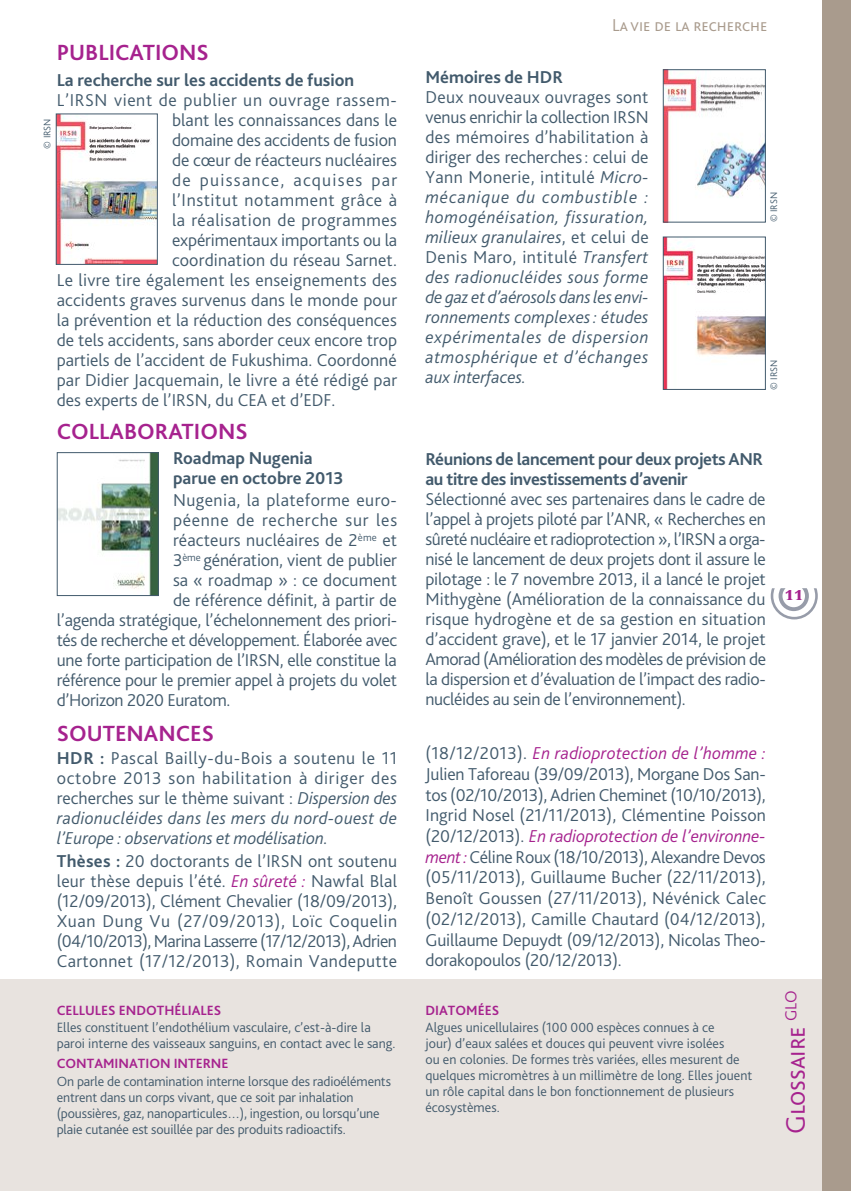
<style>
.page{position:relative;width:851px;height:1191px;background:#fff}
.page>*{position:absolute;margin:0;border:0;box-sizing:border-box;transform-origin:0 0}
.t1{font:300 28px "Bliss 2";color:#a6228e}
.t2{font:700 23px "Bliss 2";color:#a6228e}
.t3{font:300 18px/20px "Bliss 2";color:#425a6c;text-align:justify}
.t4{font:italic 300 18px/20px "Bliss 2";letter-spacing:.035em;color:#425a6c;text-align:justify}
.t5{font:700 18px/20px "Bliss 2";color:#425a6c}
.t6{font:700 18px/20px "Bliss 2";letter-spacing:-.02em;color:#425a6c}
.t7{font:300 18px "Bliss 2";letter-spacing:-.02em;color:#425a6c}
.t8{font:300 18px "Bliss 2";letter-spacing:.035em;color:#425a6c}
.t9{font:300 18px "Bliss 2";letter-spacing:.03em;color:#425a6c}
.t10{font:300 18px "Bliss 2";letter-spacing:.07em;color:#425a6c}
.t11{font:300 18px "Bliss 2";color:#a99b8d}
.t12{font:300 14px/16px "Bliss 2";color:#425a6c}
.t13{font:700 14px "Bliss 2";color:#a6228e}
.t14{font:900 14px "Versailles LT Std";color:#a6228e}
.t15{font:300 10px "Bliss 2";color:#425a6c}
.s1{font-weight:700}
.s2{font-style:italic}
.s3{font-style:italic;color:#a6228e}
.s4{font-style:normal}
</style>
<div class="page">
<div style="left:0;top:979px;width:850px;height:212px;background:#e8e3df"></div>
<img style="left:55px;top:113px;width:103px;height:152px">
<img style="left:59px;top:454px;width:98px;height:140px">
<div style="left:57px;top:452px;width:102px;height:144px;border:1px solid #425a6c"></div>
<img style="left:664px;top:71px;width:99px;height:150px">
<div style="left:662px;top:69px;width:103px;height:154px;border:1px solid #425a6c"></div>
<img style="left:664px;top:238px;width:99px;height:150px">
<div style="left:662px;top:236px;width:103px;height:154px;border:1px solid #425a6c"></div>
<div style="left:822px;top:0;width:28px;height:1191px;background:#a99b8d"></div>
<svg style="left:770px;top:588px;width:47px;height:31px"></svg>
<p class="t2" style="left:57px;top:38px;width:100px">PUB LICATION</p>
<p class="t2" style="left:196px;top:38px;width:14px">S</p>
<p class="t5" style="left:57px;top:70px;width:299px">La recherche sur les accidents de fusion</p>
<p class="t8" style="left:57px;top:89px;width:341px">L’IRSN vient de publier un ouvrage rassem-</p>
<p class="t3" style="left:172px;top:110px;width:227px">blant les connaissances dans le</p>
<p class="t3" style="left:172px;top:130px;width:226px">domaine des accidents de fusion</p>
<p class="t3" style="left:172px;top:150px;width:226px">de cœur de réacteurs nucléaires</p>
<p class="t10" style="left:172px;top:169px;width:226px">de puissance, acquises par</p>
<p class="t3" style="left:172px;top:190px;width:226px">l’Institut notamment grâce à</p>
<p class="t9" style="left:172px;top:209px;width:226px">la réalisation de programmes</p>
<p class="t3" style="left:172px;top:230px;width:227px">expérimentaux importants ou la</p>
<p class="t3" style="left:172px;top:250px;width:226px">coordination du réseau Sarnet.</p>
<p class="t3" style="left:57px;top:270px;width:341px">Le livre tire également les enseignements des</p>
<p class="t3" style="left:57px;top:290px;width:342px">accidents graves survenus dans le monde pour</p>
<p class="t3" style="left:57px;top:310px;width:341px">la prévention et la réduction des conséquences</p>
<p class="t3" style="left:57px;top:330px;width:342px">de tels accidents, sans aborder ceux encore trop</p>
<p class="t3" style="left:57px;top:350px;width:341px">partiels de l’accident de Fukushima. Coordonné</p>
<p class="t3" style="left:57px;top:370px;width:342px">par Didier Jacquemain, le livre a été rédigé par</p>
<p class="t3" style="left:57px;top:390px;width:280px">des experts de l’IRSN, du CEA et d’EDF.</p>
<p class="t15" style="left:41px;top:148px;width:32px;rotate:-90deg">© IRSN</p>
<p class="t2" style="left:57px;top:417px;width:190px">collaborations</p>
<p class="t5" style="left:173px;top:448px;width:172px">Roadmap N ugenia parue en octobre 2013</p>
<p class="t3" style="left:173px;top:490px;width:225px">Nugenia, la plateforme euro-</p>
<p class="t3" style="left:173px;top:510px;width:226px">péenne de recherche sur les</p>
<p class="t3" style="left:173px;top:530px;width:225px">réacteurs nucléaires de 2<sup>ème</sup> et</p>
<p class="t3" style="left:173px;top:550px;width:225px">3<sup>ème</sup> génération, vient de publier</p>
<p class="t3" style="left:173px;top:570px;width:225px">sa « roadmap » : ce document</p>
<p class="t3" style="left:173px;top:590px;width:225px">de référence définit, à partir de</p>
<p class="t3" style="left:57px;top:610px;width:342px">l’agenda stratégique, l’échelonnement des priori-</p>
<p class="t7" style="left:57px;top:629px;width:342px">tés de recherche et développement. Élaborée avec</p>
<p class="t3" style="left:57px;top:650px;width:341px">une forte participation de l’IRSN, elle constitue la</p>
<p class="t3" style="left:57px;top:670px;width:342px">référence pour le premier appel à projets du volet</p>
<p class="t7" style="left:57px;top:689px;width:175px">d’Horizon 2020 Euratom.</p>
<p class="t2" style="left:57px;top:719px;width:28px">SOUTEN</p>
<p class="t2" style="left:144px;top:719px;width:29px">ANCE</p>
<p class="t2" style="left:202px;top:719px;width:14px">S</p>
<p class="t5" style="left:57px;top:747px;width:11px">HDR</p>
<p class="t3" style="left:57px;top:747px;width:342px;text-indent:43px"><span class="s1">:</span> Pascal Bailly-du-Bois a soutenu le 11 octobre 2013 son habilitation à diriger des recherches sur le thème suivant : <span class="s2">Dispersion des radionucléides dans les mers du nord-ouest de l’Europe : observations et modélisation.</span></p>
<p class="t3" style="left:57px;top:850px;width:342px"><span class="s1">Thèses :</span> 20 doctorants de l’IRSN ont soutenu leur thèse depuis l’été. <span class="s3">En sûreté :</span> Nawfal Blal (12/09/2013), Clément Chevalier (18/09/2013), Xuan Dung Vu (27/09/2013), Loïc Coquelin (04/10/2013), Marina Lasserre (17/12/2013), Adrien Cartonnet (17/12/2013), Romain Vandeputte</p>
<p class="t13" style="left:57px;top:1001px;width:165px">Cellules endothéliales</p>
<p class="t12" style="left:57px;top:1019px;width:340px">Elles constituent l’endothélium vasculaire, c’est-à-dire la paroi interne des vaisseaux sanguins, en contact avec le sang.</p>
<p class="t13" style="left:57px;top:1055px;width:173px">Contam ination interne</p>
<p class="t12" style="left:57px;top:1072px;width:336px">On parle de contamination interne lorsque des radioéléments entrent dans un corps vivant, que ce soit par inhalation (poussières, gaz, nanoparticules…), ingestion, ou lorsqu’une plaie cutanée est souillée par des produits radioactifs.</p>
<p class="t11" style="left:612px;top:14px;width:156px">La vie de la recherche</p>
<p class="t5" style="left:425px;top:66px;width:114px">Mémoires de HDR</p>
<p class="t4" style="left:425px;top:86px;width:225px"><span class="s4">Deux nouveaux ouvrages sont venus enrichir la collection IRSN des mémoires d’habilitation à diriger des recherches: celui de Yann Monerie, intitulé</span> Micro&shy;mécanique du combustible : homogénéisation, fissuration, milieux granulaires<span class="s4">, et celui de Denis Maro, intitulé</span> Transfert des radionucléides sous forme de gaz et d’aérosols dans les envi&shy;ronnements complexes: études expérimentales de dispersion atmosphérique et d’échanges aux interfaces.</p>
<p class="t15" style="left:767px;top:222px;width:32px;rotate:-90deg">© IRSN</p>
<p class="t15" style="left:767px;top:389px;width:32px;rotate:-90deg">© IRSN</p>
<p class="t6" style="left:425px;top:448px;width:326px">Réunions de lancement pour deux projets ANR au titre des investissements d’avenir</p>
<p class="t3" style="left:425px;top:488px;width:342px">Sélectionné avec ses partenaires dans le cadre de l’appel à projets piloté par l’ANR, « Recherches en sûreté nucléaire et radioprotection », l’IRSN a orga&shy;nisé le lancement de deux projets dont il assure le pilotage : le 7 novembre 2013, il a lancé le projet Mithygène (Amélioration de la connaissance du risque hydrogène et de sa gestion en situation d’accident grave), et le 17 janvier 2014, le projet Amorad (Amélioration des modèles de prévision de la dispersion et d’évaluation de l’impact des radio&shy;nucléides au sein de l’environnement).</p>
<p class="t3" style="left:425px;top:742px;width:342px;line-height:20.8px">(18/12/2013). <span class="s3">En radioprotection de l’homme :<br></span>Julien Taforeau (39/09/2013), Morgane Dos San&shy;tos (02/10/2013), Adrien Cheminet (10/10/2013), Ingrid Nosel (21/11/2013), Clémentine Poisson (20/12/2013). <span class="s3">En radioprotection de l’environne&shy;ment :</span> Céline Roux (18/10/2013), Alexandre Devos (05/11/2013), Guillaume Bucher (22/11/2013), Benoît Goussen (27/11/2013), Névénick Calec (02/12/2013), Camille Chautard (04/12/2013), Guillaume Depuydt (09/12/2013), Nicolas Theo&shy;dorakopoulos (20/12/2013).</p>
<p class="t13" style="left:425px;top:1001px;width:74px">Diatomé es</p>
<p class="t12" style="left:425px;top:1019px;width:328px">Algues unicellulaires (100 000 espèces connues à ce<br>jour) d’eaux salées et douces qui peuvent vivre isolées<br>ou en colonies. De formes très variées, elles mesurent de quelques micromètres à un millimètre de long. Elles jouent un rôle capital dans le bon fonctionnement de plusieurs écosystèmes.</p>
<p class="t14" style="left:784px;top:587px;width:20px">11</p>
<h1 class="t1" style="left:778px;top:1134px;width:145px;rotate:-90deg">Glossaire <sup>GLO</sup></h1>
</div>
